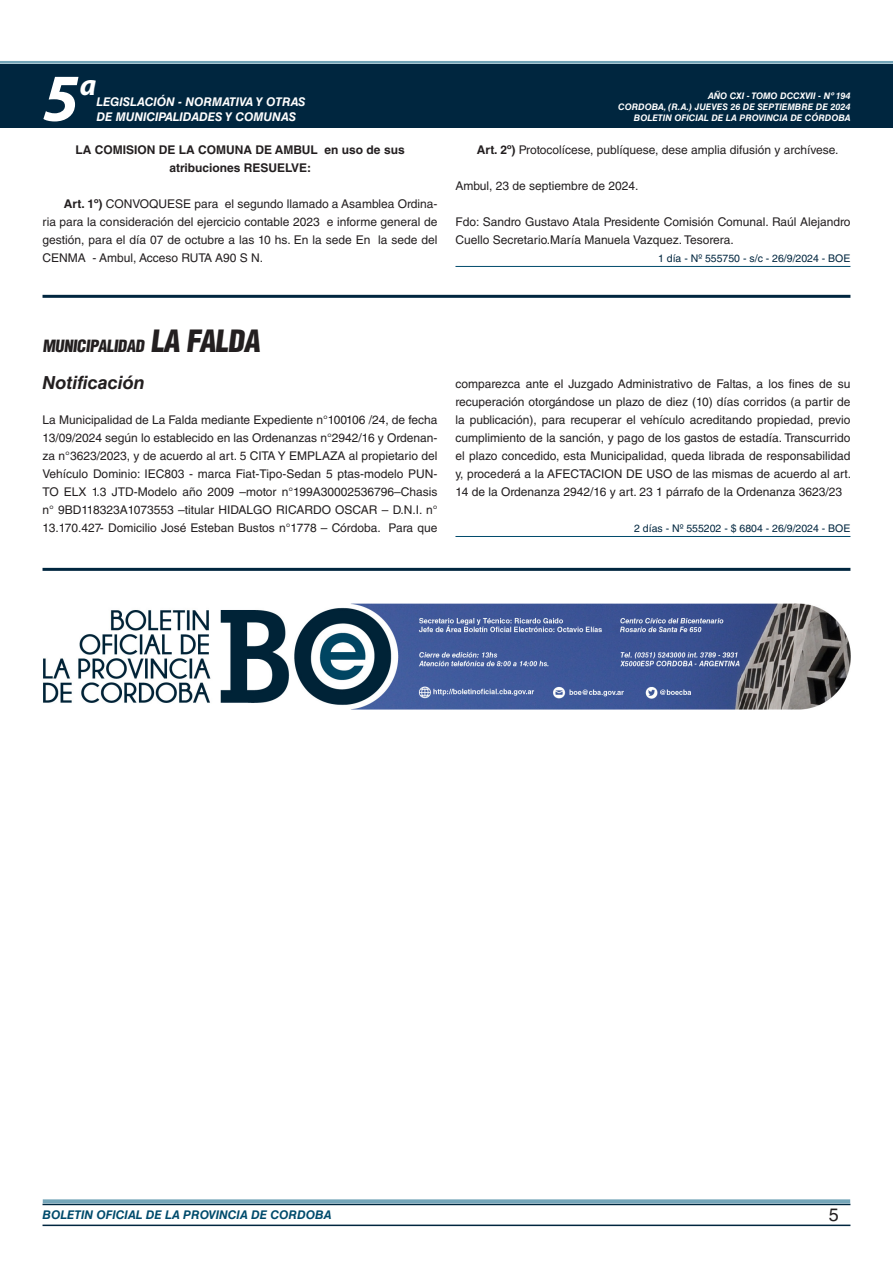
<style>
.page{position:relative;width:893px;height:1263px;background:#fff}
.page>*{position:absolute;margin:0;border:0;box-sizing:border-box;transform-origin:0 0}
.t1{font:italic 700 67.5px "Myriad Pro";color:#fff}
.t2{font:italic 700 30px "Myriad Pro";color:#fff}
.NOMBRE_DE_MINISTERIO{font:italic 700 18px "Helvetica LT Std";color:#231f20}
.t3{font:18px "Helvetica LT Std";color:#231f20}
.BASE{font:900 condensed 16.5px "Helvetica LT Std";color:#231f20}
.TEXTO_BASE{font:12px/18px "Helvetica LT Std";color:#231f20;text-align:justify}
.RESUELVE{font:700 12px/18px "Helvetica LT Std";color:#231f20;text-align:center}
.t4{font:italic 700 12px "Helvetica LT Std";color:#fff}
.t5{font:italic 700 12px "Helvetica LT Std";color:#004b6c}
.FECHA_DE_VENCIMIENTO{font:10.5px "Helvetica LT Std";color:#00263f}
.t6{font:italic 700 9px/10.8px "Helvetica LT Std";color:#fff;text-align:right}
.s1{font-weight:700}
.s2{font-size:30px}
</style>
<div class="page">
<div style="left:0;top:61px;width:893px;height:6px;background:#fff;opacity:.75"></div>
<div style="left:0;top:64px;width:893px;height:64px;background:#00263f"></div>
<hr style="left:43px;top:1224px;width:807px;height:2px;background:#00263f">
<div style="left:42px;top:1198px;width:809px;height:8px;background:#fff;opacity:.75"></div>
<hr style="left:455px;top:266px;width:395px;height:1px;background:#004b6c">
<hr style="left:43px;top:568px;width:807px;height:3px;background:#00263f">
<hr style="left:455px;top:536px;width:395px;height:1px;background:#004b6c">
<hr style="left:43px;top:295px;width:807px;height:3px;background:#00263f">
<img style="left:43px;top:604px;width:808px;height:105px">
<h1 class="t1" style="left:43px;top:54px;width:38px">5</h1>
<h2 class="t2" style="left:80px;top:66px;width:18px">a</h2>
<p class="t4" style="left:96px;top:95px;width:211px">LEGISLACIÓN - NORMATIVA Y OTRAS</p>
<p class="t4" style="left:96px;top:109px;width:201px">DE MUNICIPALIDADES Y COMUNAS</p>
<p class="RESUELVE" style="left:75px;top:140px;width:331px">LA COMISION DE LA COMUNA DE AMBUL en uso de sus atribuciones RESUELVE:</p>
<p class="TEXTO_BASE" style="left:43px;top:195px;width:396px;text-indent:21px"><span class="s1">Art. 1º)</span> CONVOQUESE para el segundo llamado a Asamblea Ordina&shy;ria para la consideración del ejercicio contable 2023 e informe general de gestión, para el día 07 de octubre a las 10 hs. En la sede En la sede del CENMA - Ambul, Acceso RUTA A90 S N.</p>
<p class="t6" style="left:618px;top:91px;width:234px">AÑO CXI - TOMO DCCXVII - Nº 194<br>CORDOBA, (R.A.) JUEVES 26 DE SEPTIEMBRE DE 2024<br>BOLETIN OFICIAL DE LA PROVINCIA DE CÓRDOBA</p>
<p class="TEXTO_BASE" style="left:477px;top:141px;width:363px"><span class="s1">Art. 2º)</span> Protocolícese, publíquese, dese amplia difusión y archívese.</p>
<p class="TEXTO_BASE" style="left:455px;top:177px;width:184px">Ambul, 23 de septiembre de 2024.</p>
<p class="TEXTO_BASE" style="left:455px;top:213px;width:396px">Fdo: Sandro Gustavo Atala Presidente Comisión Comunal. Raúl Alejandro<br>Cuello Secretario.María Manuela Vazquez. Tesorera.</p>
<p class="FECHA_DE_VENCIMIENTO" style="left:658px;top:252px;width:194px">1 día - Nº 555750 - s/c - 26/9/2024 - BOE</p>
<p class="BASE" style="left:43px;top:335px;width:224px">MUNICIPALIDAD <span class="s2">LA FALDA</span></p>
<p class="NOMBRE_DE_MINISTERIO" style="left:43px;top:372px;width:104px">Notificación</p>
<p class="TEXTO_BASE" style="left:43px;top:411px;width:396px">La Municipalidad de La Falda mediante Expediente n°100106 /24, de fecha 13/09/2024 según lo establecido en las Ordenanzas n°2942/16 y Ordenan&shy;za n°3623/2023, y de acuerdo al art. 5 CITA Y EMPLAZA al propietario del Vehículo Dominio: IEC803 - marca Fiat-Tipo-Sedan 5 ptas-modelo PUN-TO ELX 1.3 JTD-Modelo año 2009 –motor n°199A30002536796–Chasis n° 9BD118323A1073553 –titular HIDALGO RICARDO OSCAR – D.N.I. n° 13.170.427- Domicilio José Esteban Bustos n°1778 – Córdoba. Para que</p>
<p class="TEXTO_BASE" style="left:455px;top:375px;width:397px">comparezca ante el Juzgado Administrativo de Faltas, a los fines de su recuperación otorgándose un plazo de diez (10) días corridos (a partir de la publicación), para recuperar el vehículo acreditando propiedad, previo cumplimiento de la sanción, y pago de los gastos de estadía. Transcurrido el plazo concedido, esta Municipalidad, queda librada de responsabilidad y, procederá a la AFECTACION DE USO de las mismas de acuerdo al art.<br>14 de la Ordenanza 2942/16 y art. 23 1 párrafo de la Ordenanza 3623/23</p>
<p class="FECHA_DE_VENCIMIENTO" style="left:634px;top:522px;width:218px">2 días - Nº 555202 - $ 6804 - 26/9/2024 - BOE</p>
<p class="t5" style="left:43px;top:1208px;width:290px">BOLETIN OFICIAL DE LA PROVINCIA DE CORDOBA</p>
<h3 class="t3" style="left:829px;top:1204px;width:12px">5</h3>
</div>
